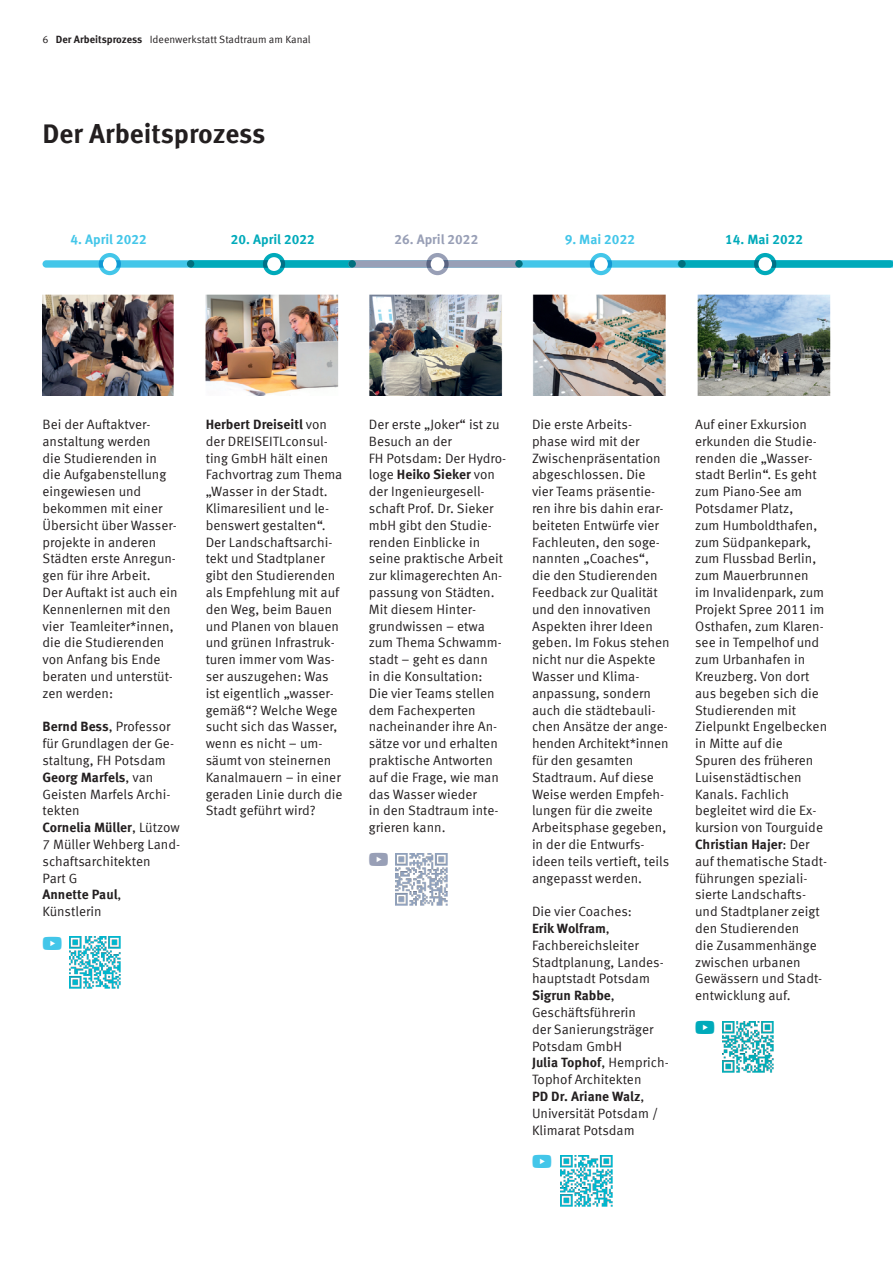
<style>
.page{position:relative;width:893px;height:1263px;background:#fff}
.page>*{position:absolute;margin:0;border:0;box-sizing:border-box;transform-origin:0 0}
.t1{font:700 27px "Meta Offc";color:#231f20}
.t2{font:13.5px/16.8px "Meta Offc Norm";color:#231f20}
.t3{font:700 13.5px "Meta Offc";color:#00aaba}
.t4{font:700 13.5px/16.8px "Meta Offc";color:#231f20}
.t5{font:700 13.5px "Meta Offc";color:#43c6e9}
.t6{font:700 13.5px "Meta Offc";color:#989fb6}
.t7{font:10.5px "Meta Offc Norm";color:#231f20}
.s1{font-family:"Meta Offc";font-weight:700}
.s2{font-family:"Meta Offc Norm";font-weight:400}
</style>
<div class="page">
<svg style="left:43px;top:253px;width:850px;height:22px"></svg>
<div style="left:187px;top:260px;width:7px;height:7px;background:#00707e;border-radius:50%"></div>
<div style="left:348px;top:260px;width:8px;height:7px;background:#00707e;border-radius:50%"></div>
<div style="left:515px;top:260px;width:8px;height:7px;background:#00707e;border-radius:50%"></div>
<div style="left:678px;top:260px;width:8px;height:7px;background:#00707e;border-radius:50%"></div>
<img style="left:561px;top:1155px;width:51px;height:52px">
<img style="left:396px;top:854px;width:51px;height:51px">
<img style="left:722px;top:1021px;width:52px;height:51px">
<img style="left:69px;top:937px;width:52px;height:51px">
<img style="left:43px;top:294px;width:788px;height:101px">
<p class="t7" style="left:43px;top:31px;width:270px">6 <span class="s1">Der Arbeitsprozess</span> Ideenwerkstatt Stadtraum am Kanal</p>
<p class="t1" style="left:43px;top:113px;width:224px">Der Arbeitsprozess</p>
<p class="t5" style="left:71px;top:229px;width:78px">4. April 2022</p>
<p class="t3" style="left:231px;top:229px;width:85px">20. April 2022</p>
<p class="t6" style="left:394px;top:229px;width:85px">26. April 2022</p>
<p class="t5" style="left:565px;top:229px;width:72px">9. Mai 2022</p>
<p class="t3" style="left:725px;top:229px;width:80px">14. Mai 2022</p>
<p class="t2" style="left:43px;top:415px;width:137px">Bei der Auftaktver&shy;anstaltung werden<br>die Studierenden in die Aufgabenstellung eingewiesen und bekommen mit einer<br>Übersicht über Wasser&shy;projekte in anderen<br>Städten erste Anregun&shy;gen für ihre Arbeit.<br>Der Auftakt ist auch ein<br>Kennenlernen mit den vier Teamleiter*innen, die die Studierenden von Anfang bis Ende beraten und unterstüt&shy;zen werden:</p>
<p class="t2" style="left:43px;top:718px;width:133px"><span class="s1">Bernd Bess</span>, Professor für Grundlagen der Ge&shy;staltung, FH Potsdam</p>
<p class="t2" style="left:43px;top:768px;width:129px"><span class="s1">Georg Marfels</span>, van<br>Geisten Marfels Archi&shy;tekten</p>
<p class="t2" style="left:43px;top:818px;width:139px"><span class="s1">Cornelia Müller</span>, Lützow<br>7 Müller Wehberg Land&shy;schaftsarchitekten<br>Part G</p>
<p class="t4" style="left:43px;top:886px;width:80px">Annette Paul<span class="s2">,<br>Künstlerin</span></p>
<p class="t2" style="left:206px;top:415px;width:138px"><span class="s1">Herbert Dreiseitl</span> von der DREISEITLconsul&shy;ting GmbH hält einen<br>Fachvortrag zum Thema „Wasser in der Stadt.<br>Klimaresilient und le&shy;benswert gestalten“.<br>Der Landschaftsarchi&shy;tekt und Stadtplaner gibt den Studierenden als Empfehlung mit auf den Weg, beim Bauen und Planen von blauen und grünen Infrastruk&shy;turen immer vom Was&shy;ser auszugehen: Was ist eigentlich „wasser&shy;gemäß“? Welche Wege sucht sich das Wasser, wenn es nicht – um&shy;säumt von steinernen<br>Kanalmauern – in einer geraden Linie durch die<br>Stadt geführt wird?</p>
<p class="t2" style="left:369px;top:415px;width:139px">Der erste „Joker“ ist zu<br>Besuch an der<br>FH Potsdam: Der Hydro&shy;loge <span class="s1">Heiko Sieker</span> von der Ingenieurgesell&shy;schaft Prof. Dr. Sieker mbH gibt den Studie&shy;renden Einblicke in seine praktische Arbeit zur klimagerechten An&shy;passung von Städten.<br>Mit diesem Hinter&shy;grundwissen – etwa zum Thema Schwamm&shy;stadt – geht es dann<br>in die Konsultation:<br>Die vier Teams stellen dem Fachexperten nacheinander ihre An&shy;sätze vor und erhalten praktische Antworten auf die Frage, wie man das Wasser wieder<br>in den Stadtraum inte&shy;grieren kann.</p>
<p class="t2" style="left:532px;top:415px;width:139px">Die erste Arbeits&shy;phase wird mit der<br>Zwischenpräsentation abgeschlossen. Die vier Teams präsentie&shy;ren ihre bis dahin erar&shy;beiteten Entwürfe vier<br>Fachleuten, den soge&shy;nannten „Coaches“, die den Studierenden<br>Feedback zur Qualität und den innovativen<br>Aspekten ihrer Ideen geben. Im Fokus stehen nicht nur die Aspekte<br>Wasser und Klima&shy;anpassung, sondern auch die städtebauli&shy;chen Ansätze der ange&shy;henden Architekt*innen für den gesamten<br>Stadtraum. Auf diese<br>Weise werden Empfeh&shy;lungen für die zweite<br>Arbeitsphase gegeben, in der die Entwurfs&shy;ideen teils vertieft, teils angepasst werden.</p>
<p class="t2" style="left:532px;top:902px;width:101px">Die vier Coaches:</p>
<p class="t2" style="left:532px;top:919px;width:133px"><span class="s1">Erik Wolfram</span>,<br>Fachbereichsleiter<br>Stadtplanung, Landes&shy;hauptstadt Potsdam</p>
<p class="t2" style="left:532px;top:986px;width:123px"><span class="s1">Sigrun Rabbe</span>,<br>Geschäftsführerin der Sanierungsträger<br>Potsdam GmbH</p>
<p class="t2" style="left:532px;top:1054px;width:138px"><span class="s1">Julia Tophof</span>, Hemprich-<br>Tophof Architekten</p>
<p class="t2" style="left:532px;top:1087px;width:128px"><span class="s1">PD Dr. Ariane Walz</span>,<br>Universität Potsdam /<br>Klimarat Potsdam</p>
<p class="t2" style="left:695px;top:415px;width:134px">Auf einer Exkursion erkunden die Studie&shy;renden die „Wasser&shy;stadt Berlin“. Es geht zum Piano-See am<br>Potsdamer Platz,<br>zum Humboldthafen, zum Südpankepark, zum Flussbad Berlin, zum Mauerbrunnen<br>im Invalidenpark, zum<br>Projekt Spree 2011 im<br>Osthafen, zum Klaren&shy;see in Tempelhof und zum Urbanhafen in<br>Kreuzberg. Von dort aus begeben sich die<br>Studierenden mit<br>Zielpunkt Engelbecken in Mitte auf die<br>Spuren des früheren<br>Luisenstädtischen<br>Kanals. Fachlich begleitet wird die Ex&shy;kursion von Tourguide<br><span class="s1">Christian Hajer</span>: Der auf thematische Stadt&shy;führungen speziali&shy;sierte Landschafts&shy;und Stadtplaner zeigt den Studierenden<br>die Zusammenhänge zwischen urbanen<br>Gewässern und Stadt&shy;entwicklung auf.</p>
</div>
